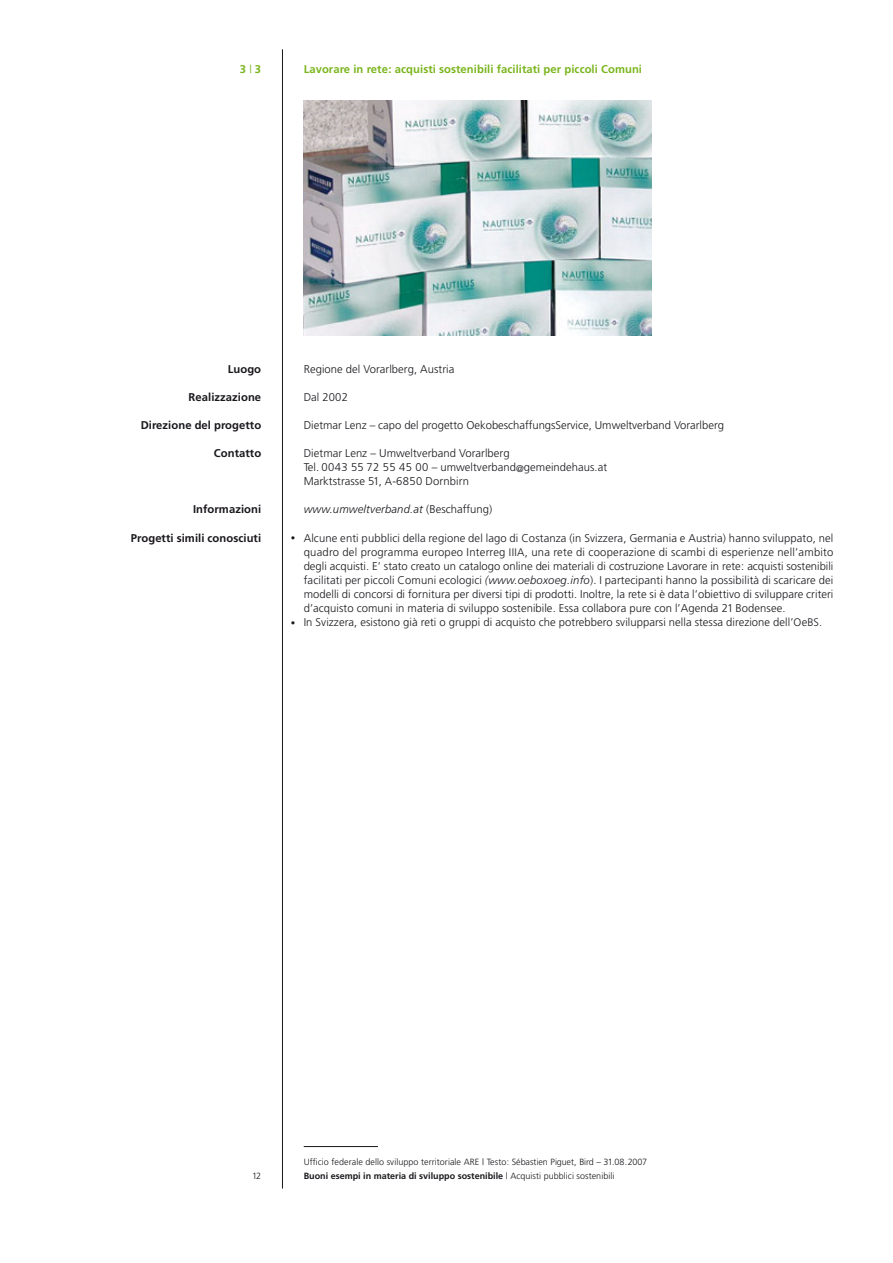
<style>
.page{position:relative;width:893px;height:1263px;background:#fff}
.page>*{position:absolute;margin:0;border:0;box-sizing:border-box;transform-origin:0 0}
.t1{font:300 11.25px/14.1px "Frutiger";letter-spacing:.005em;color:#1a171c}
.t2{font:700 11.25px "Frutiger";letter-spacing:.005em;color:#1a171c}
.t3{font:700 11.25px "Frutiger";letter-spacing:.005em;color:#7ab51d}
.t4{font:italic 300 11.25px "Frutiger";letter-spacing:.015em;color:#1a171c}
.t5{font:300 9px/14.1px "Frutiger";letter-spacing:.005em;color:#1a171c}
.s1{font-weight:300}
.s2{font-size:9.75px}
.s3{font-size:10.95px}
.s4{font-style:normal}
.s5{font-style:italic}
.s6{font-weight:700}
</style>
<div class="page">
<hr style="left:282px;top:49px;width:1px;height:1139px;background:#1a171c">
<img style="left:304px;top:101px;width:347px;height:234px">
<hr style="left:304px;top:1146px;width:74px;height:1px;background:#1a171c">
<p class="t3" style="left:240px;top:64px;width:23px">3 <span class="s1">|</span> 3</p>
<p class="t3" style="left:304px;top:64px;width:340px">Lavorare in rete : acquisti sostenibili facilitati per piccoli Comuni</p>
<p class="t2" style="left:228px;top:364px;width:35px">Luogo</p>
<p class="t2" style="left:189px;top:392px;width:74px">Realizzazione</p>
<p class="t2" style="left:141px;top:421px;width:122px">Direzione del progetto</p>
<p class="t2" style="left:214px;top:449px;width:49px">Contatto</p>
<p class="t2" style="left:193px;top:505px;width:70px">Informazioni</p>
<p class="t2" style="left:131px;top:533px;width:132px">Progetti simili conosciuti</p>
<p class="t5" style="left:291px;top:532px;width:6px">•</p>
<p class="t5" style="left:291px;top:616px;width:6px">•</p>
<p class="t1" style="left:304px;top:363px;width:152px">Regione del Vorarlberg, Austria</p>
<p class="t1" style="left:304px;top:391px;width:46px">Dal 2002</p>
<p class="t1" style="left:304px;top:419px;width:422px">Dietmar Lenz – capo del progetto OekobeschaffungsService, Umweltverband Vorarlberg</p>
<p class="t1" style="left:304px;top:447px;width:305px">Dietmar Lenz – Umweltverband Vorarlberg<br>Tel. 0043 55 72 55 45 00 – umweltverband<span class="s2">@</span>gemeindehaus.at<br>Marktstrasse 51, <span class="s3">A</span>-6850 Dornbirn</p>
<p class="t4" style="left:304px;top:505px;width:190px">www.umweltverband.at <span class="s4">(Beschaffung)</span></p>
<p class="t1" style="left:304px;top:531px;width:531px">Alcune enti pubblici della regione del lago di Costanza (in Svizzera, Germania e Austria) hanno sviluppato, nel quadro del programma europeo Interreg <span class="s3">IIIA</span>, una rete di cooperazione di scambi di esperienze nell’ambito degli acquisti. E’ stato creato un catalogo online dei materiali di costruzione Lavorare in rete : acquisti sostenibili facilitati per piccoli Comuni ecologici <span class="s5">(www.oeboxoeg.info</span>). I partecipanti hanno la possibilità di scaricare dei modelli di concorsi di fornitura per diversi tipi di prodotti. Inoltre, la rete si è data l’obiettivo di sviluppare criteri d’acquisto comuni in materia di sviluppo sostenibile. Essa collabora pure con l’Agenda 21 Bodensee.<br>In Svizzera, esistono già reti o gruppi di acquisto che potrebbero svilupparsi nella stessa direzione dell’<span class="s3">O</span>e<span class="s3">BS</span>.</p>
<p class="t5" style="left:252px;top:1170px;width:11px">12</p>
<p class="t5" style="left:304px;top:1155px;width:345px">Ufficio federale dello sviluppo territoriale ARE | Testo : Sébastien Piguet, Bird – 31.08.2007<br><span class="s6">Buoni esempi in materia di sviluppo sostenibile</span> | Acquisti pubblici sostenibili</p>
</div>
